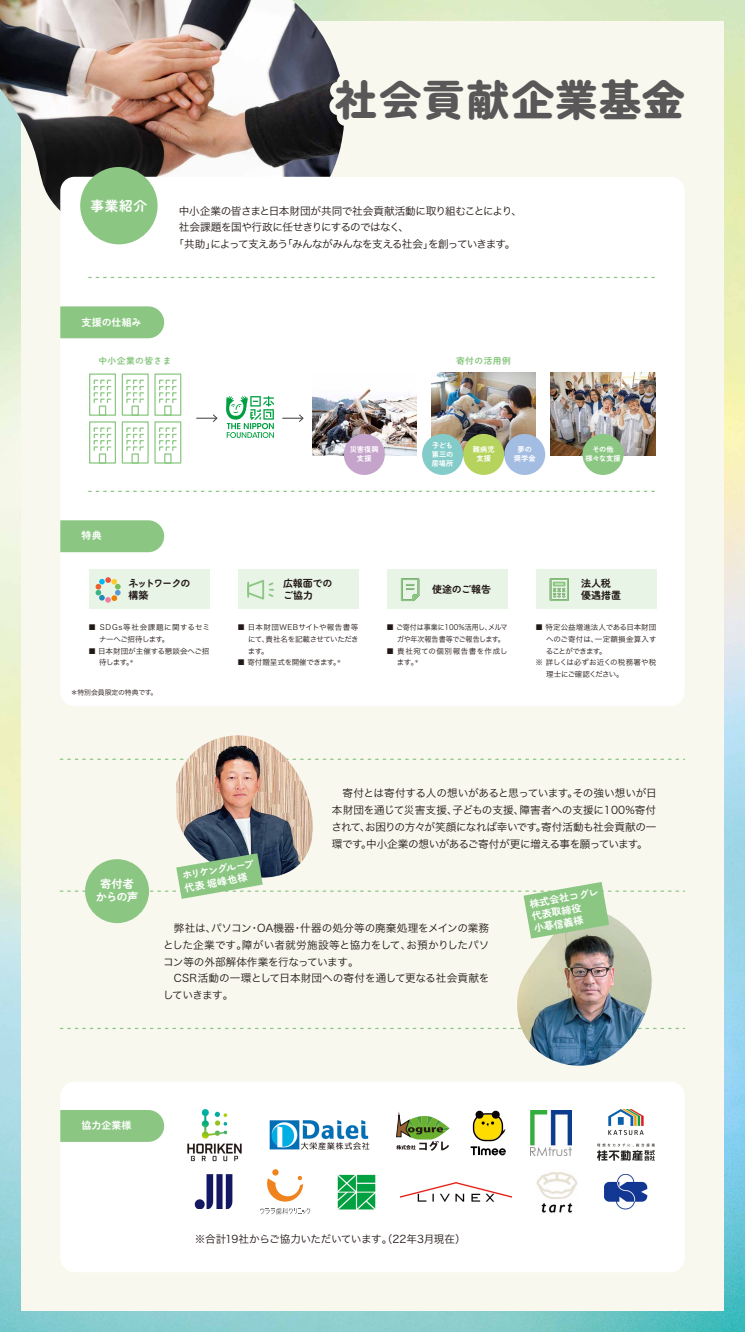
<style>
.page{position:relative;width:745px;height:1332px;background:#fff}
.page>*{position:absolute;margin:0;border:0;box-sizing:border-box;transform-origin:0 0}
.t1{font:900 42.5px "Zen Maru Gothic";letter-spacing:.03em;color:#595757}
.t2{font:700 13.62px "Zen Maru Gothic";color:#fff}
.t3{font:700 11.25px/13.8px "Zen Maru Gothic";letter-spacing:-.06em;color:#fff;text-align:center}
.t4{font:10.62px/16.9px "Hiragino Sans W3";letter-spacing:-.04em;color:#221815;text-align:justify}
.t5{font:10.62px/16.9px "Hiragino Sans W3";letter-spacing:-.005em;color:#221815}
.t6{font:10.62px "Hiragino Sans W3";letter-spacing:-.065em;color:#221815}
.t7{font:700 10px/12.5px "Zen Maru Gothic";letter-spacing:-.005em;color:#fff}
.t8{font:700 10px/12.5px "Zen Maru Gothic";letter-spacing:-.01em;color:#221815}
.t9{font:700 10px/12.5px "Zen Maru Gothic";letter-spacing:-.11em;color:#221815}
.t10{font:700 8.75px "Zen Maru Gothic";letter-spacing:.05em;color:#8bc782}
.t11{font:7.5px/11.9px "Hiragino Sans W3";color:#221815;text-align:justify}
.t12{font:7.5px/11.9px "Hiragino Sans W3";letter-spacing:-.025em;color:#221815}
.t13{font:7.5px/11.9px "Hiragino Sans W3";letter-spacing:.025em;color:#221815}
.t14{font:7.5px/11.9px "Hiragino Sans W3";letter-spacing:.07em;color:#221815}
.t15{font:7.5px "Hiragino Sans W3";letter-spacing:-.04em;color:#221815}
.t16{font:7.5px "Hiragino Sans W3";letter-spacing:.035em;color:#221815}
.t17{font:7.5px "Hiragino Sans W3";letter-spacing:-.09em;color:#221815}
.t18{font:7.5px "Hiragino Sans W3";letter-spacing:-.105em;color:#221815}
.t19{font:700 7.25px/8.9px "Zen Maru Gothic";letter-spacing:-.005em;color:#fff;text-align:center}
.t20{font:700 7.25px/8.9px "Zen Maru Gothic";letter-spacing:-.03em;color:#fff;text-align:center}
.t21{font:6.88px "Hiragino Sans W3";letter-spacing:-.02em;color:#221815}
</style>
<div class="page">
<img style="left:0;top:0;width:744px;height:1331px">
<div style="left:21px;top:21px;width:702px;height:1289px;background:#f8f8ef"></div>
<img style="left:0;top:0;width:349px;height:229px">
<div style="left:60px;top:177px;width:624px;height:529px;background:#fff;border-radius:14px"></div>
<div style="left:60px;top:1081px;width:624px;height:190px;background:#fff;border-radius:14px"></div>
<svg style="left:60px;top:1027px;width:624px;height:1px"></svg>
<svg style="left:60px;top:758px;width:624px;height:1px"></svg>
<div style="left:80px;top:167px;width:77px;height:77px;background:#8bc782;border-radius:50%"></div>
<svg style="left:60px;top:306px;width:104px;height:32px;background:#90c987"></svg>
<svg style="left:89px;top:277px;width:566px;height:1px"></svg>
<svg style="left:60px;top:520px;width:104px;height:32px;background:#8fc987"></svg>
<svg style="left:89px;top:490px;width:566px;height:2px"></svg>
<svg style="left:319px;top:31px;width:366px;height:175px"></svg>
<div style="left:99px;top:405px;width:7px;height:10px;border:1px solid #8bc782"></div>
<div style="left:89px;top:373px;width:27px;height:42px;border:1px solid #8bc782"></div>
<svg style="left:93px;top:379px;width:19px;height:24px"></svg>
<div style="left:131px;top:405px;width:8px;height:10px;border:1px solid #8bc782"></div>
<div style="left:122px;top:373px;width:27px;height:42px;border:1px solid #8bc782"></div>
<svg style="left:126px;top:379px;width:18px;height:24px"></svg>
<div style="left:164px;top:405px;width:7px;height:10px;border:1px solid #8bc782"></div>
<div style="left:154px;top:373px;width:27px;height:42px;border:1px solid #8bc782"></div>
<svg style="left:159px;top:379px;width:18px;height:24px"></svg>
<div style="left:99px;top:453px;width:7px;height:10px;border:1px solid #8bc782"></div>
<div style="left:89px;top:421px;width:27px;height:42px;border:1px solid #8bc782"></div>
<svg style="left:93px;top:427px;width:19px;height:24px"></svg>
<div style="left:131px;top:453px;width:8px;height:10px;border:1px solid #8bc782"></div>
<div style="left:122px;top:421px;width:27px;height:42px;border:1px solid #8bc782"></div>
<svg style="left:126px;top:427px;width:18px;height:24px"></svg>
<div style="left:164px;top:453px;width:7px;height:10px;border:1px solid #8bc782"></div>
<div style="left:154px;top:421px;width:27px;height:42px;border:1px solid #8bc782"></div>
<svg style="left:159px;top:427px;width:18px;height:24px"></svg>
<img style="left:312px;top:388px;width:104px;height:67px">
<img style="left:431px;top:372px;width:104px;height:78px">
<img style="left:550px;top:372px;width:104px;height:83px">
<svg style="left:226px;top:396px;width:48px;height:42px"></svg>
<div style="left:343px;top:434px;width:41px;height:41px;background:#c5a4cc;border-radius:50%"></div>
<div style="left:422px;top:434px;width:41px;height:41px;background:#84ccc9;border-radius:50%"></div>
<div style="left:463px;top:434px;width:41px;height:41px;background:#b6d45d;border-radius:50%"></div>
<div style="left:504px;top:434px;width:41px;height:41px;background:#a3bce2;border-radius:50%"></div>
<div style="left:582px;top:434px;width:41px;height:41px;background:#8bc782;border-radius:50%"></div>
<svg style="left:196px;top:414px;width:21px;height:8px"></svg>
<svg style="left:282px;top:414px;width:21px;height:8px"></svg>
<div style="left:89px;top:570px;width:120px;height:38px;background:#e8f4e6"></div>
<div style="left:237px;top:570px;width:121px;height:38px;background:#e8f4e6"></div>
<div style="left:386px;top:570px;width:121px;height:38px;background:#e8f4e6"></div>
<svg style="left:95px;top:577px;width:25px;height:25px"></svg>
<svg style="left:247px;top:580px;width:27px;height:20px"></svg>
<svg style="left:400px;top:578px;width:20px;height:24px"></svg>
<div style="left:535px;top:570px;width:121px;height:38px;background:#e8f4e6"></div>
<div style="left:549px;top:578px;width:19px;height:23px;border:2px solid #8bc782"></div>
<svg style="left:553px;top:587px;width:11px;height:10px"></svg>
<div style="left:552px;top:581px;width:13px;height:5px;border:2px solid #8bc782"></div>
<img style="left:176px;top:735px;width:139px;height:118px">
<img style="left:513px;top:938px;width:149px;height:128px">
<svg style="left:60px;top:853px;width:624px;height:85px"></svg>
<div style="left:85px;top:859px;width:64px;height:63px;background:#8bc782;border-radius:50%"></div>
<img style="left:195px;top:1174px;width:38px;height:34px">
<img style="left:337px;top:1174px;width:38px;height:34px">
<img style="left:536px;top:1172px;width:41px;height:41px">
<img style="left:604px;top:1174px;width:42px;height:35px">
<img style="left:400px;top:1182px;width:111px;height:18px">
<svg style="left:396px;top:1111px;width:53px;height:39px"></svg>
<svg style="left:470px;top:1112px;width:35px;height:43px"></svg>
<img style="left:530px;top:1110px;width:41px;height:45px">
<img style="left:597px;top:1109px;width:57px;height:52px">
<img style="left:269px;top:1120px;width:101px;height:30px">
<img style="left:187px;top:1109px;width:55px;height:53px">
<svg style="left:267px;top:1169px;width:36px;height:32px"></svg>
<svg style="left:260px;top:1208px;width:50px;height:5px"></svg>
<div style="left:60px;top:1110px;width:104px;height:31px;background:#8bc782"></div>
<h1 class="t1" style="left:334px;top:73px;width:351px">社会貢献企業基金</h1>
<p class="t2" style="left:91px;top:197px;width:58px">事業紹介</p>
<p class="t4" style="left:178px;top:201px;width:344px">中小企業の皆さまと日本財団が共同で社会貢献活動に取り組むことにより、</p>
<p class="t4" style="left:179px;top:218px;width:232px">社会課題を国や行政に任せきりにするのではなく、</p>
<p class="t6" style="left:173px;top:235px;width:343px">「共助」によって支えあう「みんながみんなを支える社会」を創っていきます。</p>
<p class="t7" style="left:81px;top:315px;width:61px">支援の仕組み</p>
<p class="t10" style="left:98px;top:355px;width:75px">中小企業の皆さま</p>
<p class="t10" style="left:456px;top:355px;width:56px">寄付の活用例</p>
<p class="t7" style="left:81px;top:529px;width:22px">特典</p>
<p class="t19" style="left:349px;top:445px;width:30px">災害復興支援</p>
<p class="t19" style="left:431px;top:441px;width:23px;text-align:justify">子ども第三の居場所</p>
<p class="t19" style="left:472px;top:445px;width:23px">難病児支援</p>
<p class="t19" style="left:513px;top:445px;width:23px">夢の奨学金</p>
<p class="t20" style="left:585px;top:445px;width:37px">その他<br>様々な支援</p>
<p class="t9" style="left:128px;top:576px;width:64px">ネットワークの構築</p>
<p class="t8" style="left:283px;top:576px;width:51px">広報面でのご協力</p>
<p class="t8" style="left:432px;top:582px;width:61px">使途のご報告</p>
<p class="t8" style="left:580px;top:576px;width:42px">法人税優遇措置</p>
<p class="t13" style="left:99px;top:620px;width:112px;text-indent:-10px">■ SDGs等社会課題に関するセミナーへご招待します。</p>
<p class="t12" style="left:99px;top:644px;width:111px;text-indent:-11px">■ 日本財団が主催する懇談会へご招待します。<sup>＊</sup></p>
<p class="t11" style="left:535px;top:620px;width:122px">■ 特定公益増進法人である日本財団</p>
<p class="t16" style="left:546px;top:632px;width:112px">へのご寄付は、一定額損金算入す</p>
<p class="t18" style="left:545px;top:644px;width:62px">ることができます。</p>
<p class="t11" style="left:535px;top:656px;width:122px">※ 詳しくは必ずお近くの税務署や税</p>
<p class="t17" style="left:546px;top:667px;width:79px">理士にご確認ください。</p>
<p class="t11" style="left:248px;top:620px;width:112px;text-indent:-10px">■ 日本財団WEBサイトや報告書等にて、貴社名を記載させていただきます。</p>
<p class="t15" style="left:237px;top:655px;width:105px">■ 寄付贈呈式を開催できます。<sup>＊</sup></p>
<p class="t12" style="left:397px;top:620px;width:112px;text-indent:-10px">■ ご寄付は事業に100%活用し、メルマガや年次報告書等でご報告します。</p>
<p class="t14" style="left:396px;top:644px;width:112px;text-indent:-10px">■ 貴社宛ての個別報告書を作成します。<sup>＊</sup></p>
<p class="t21" style="left:71px;top:686px;width:88px">＊特別会員限定の特典です。</p>
<p class="t3" style="left:96px;top:876px;width:44px">寄付者からの声</p>
<p class="t4" style="left:331px;top:783px;width:327px;text-indent:11px">寄付とは寄付する人の想いがあると思っています。その強い想いが日本財団を通じて災害支援、子どもの支援、障害者への支援に100%寄付されて、お困りの方々が笑顔になれば幸いです。寄付活動も社会貢献の一環です。中小企業の想いがあるご寄付が更に増える事を願っています。</p>
<p class="t7" style="left:181px;top:869px;width:74px;rotate:-10deg">ホリケングループ代表 堀峰也様</p>
<p class="t4" style="left:163px;top:918px;width:327px;text-indent:11px">弊社は、パソコン・OA機器・什器の処分等の廃棄処理をメインの業務とした企業です。障がい者就労施設等と協力をして、お預かりしたパソコン等の外部解体作業を行なっています。</p>
<p class="t5" style="left:163px;top:969px;width:327px;text-indent:11px">CSR活動の一環として日本財団への寄付を通して更なる社会貢献をしていきます。</p>
<p class="t7" style="left:528px;top:897px;width:72px;rotate:-10deg">株式会社コグレ代表取締役<br>小暮信義様</p>
<p class="t7" style="left:82px;top:1118px;width:51px">協力企業様</p>
<p class="t4" style="left:195px;top:1229px;width:272px">※合計19社からご協力いただいています。（22年3月現在）</p>
</div>
